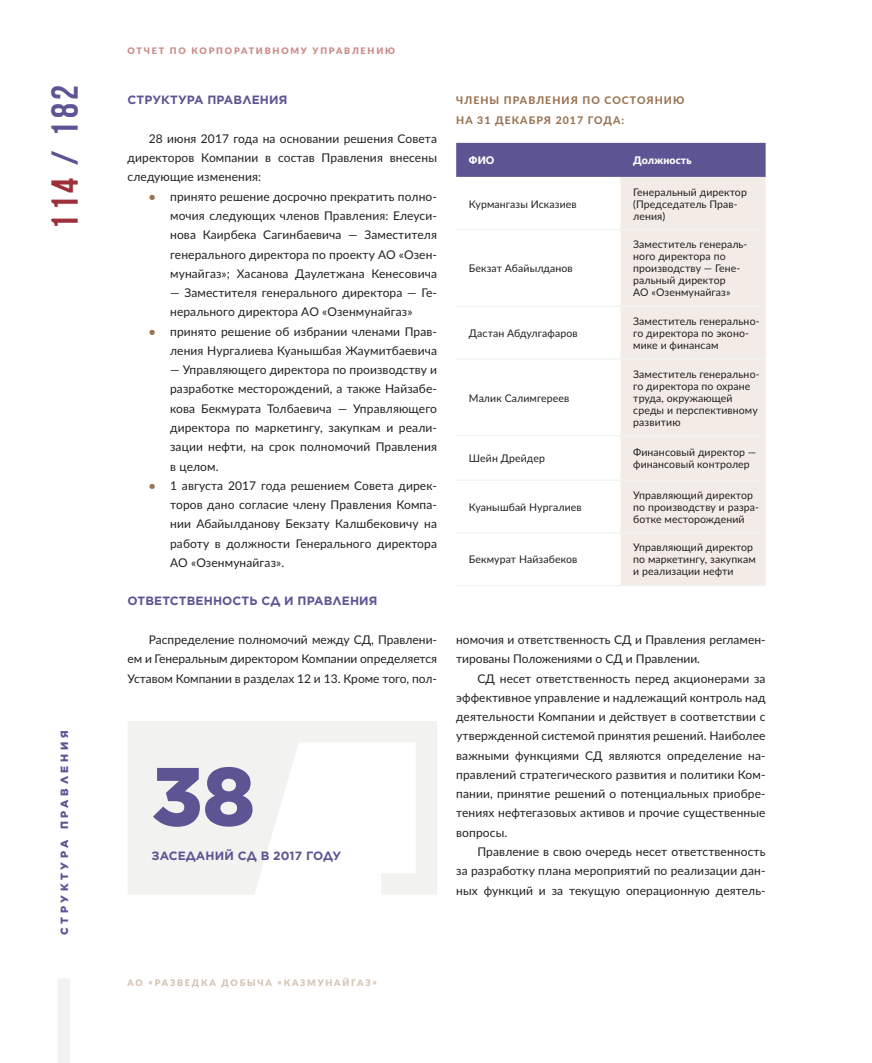
<style>
.page{position:relative;width:872px;height:1063px;background:#fff}
.page>*{position:absolute;margin:0;border:0;box-sizing:border-box;transform-origin:0 0}
.t1{font:900 82.5px "Gotham";color:#5d5494}
.t2{font:700 37.5px "Bebas Neue";letter-spacing:.1em;color:#5d5494}
.Наборный{font:12px/19.4px "Lato";letter-spacing:.01em;color:#231f20;text-align:justify}
.Заголовок_2ур{font:700 12px "Gotham";letter-spacing:.01em;color:#5d5494}
.Выноска_текст{font:700 12px "Gotham";letter-spacing:.01em;color:#5d5494}
.Наборный_табл{font:10.5px/12px "Lato";letter-spacing:.01em;color:#231f20}
.Название{font:800 10.5px "Lato";letter-spacing:.1em;color:#997352}
.t3{font:900 10.5px "Gotham";letter-spacing:.35em;color:#5d5494}
.Наборный_табл-2{font:900 10.5px "Lato";letter-spacing:.01em;color:#fff}
.t4{font:900 9px "Lato";color:#c98a86}
.t5{font:900 9px "Lato";letter-spacing:.2em;color:#d4c3b2}
.s1{color:#9e303c}
.s2{font-weight:700;color:#997352}
</style>
<div class="page">
<div style="left:456px;top:143px;width:309px;height:34px;background:#5d5494"></div>
<div style="left:620px;top:177px;width:145px;height:408px;background:#f3ece6"></div>
<hr style="left:456px;top:306px;width:164px;height:1px;background:#f2f3f1">
<hr style="left:620px;top:306px;width:145px;height:1px;background:#f2f3f1">
<hr style="left:456px;top:435px;width:164px;height:1px;background:#f2f3f1">
<hr style="left:620px;top:435px;width:145px;height:1px;background:#f2f3f1">
<hr style="left:456px;top:532px;width:164px;height:2px;background:#f2f3f1">
<hr style="left:620px;top:532px;width:145px;height:2px;background:#f2f3f1">
<hr style="left:456px;top:229px;width:164px;height:1px;background:#f2f3f1">
<hr style="left:620px;top:229px;width:145px;height:1px;background:#f2f3f1">
<hr style="left:456px;top:358px;width:164px;height:2px;background:#f2f3f1">
<hr style="left:620px;top:358px;width:145px;height:2px;background:#f2f3f1">
<hr style="left:456px;top:480px;width:164px;height:1px;background:#f2f3f1">
<hr style="left:620px;top:480px;width:145px;height:1px;background:#f2f3f1">
<hr style="left:456px;top:585px;width:164px;height:1px;background:#f2f3f1">
<hr style="left:620px;top:585px;width:145px;height:1px;background:#f2f3f1">
<svg style="left:305px;top:721px;width:132px;height:173px"></svg>
<svg style="left:128px;top:721px;width:177px;height:173px"></svg>
<div style="left:57px;top:978px;width:13px;height:85px;background:#f2f3f1"></div>
<h2 class="t2" style="left:44px;top:230px;width:147px;rotate:-90deg"><span class="s1">114</span> / 182</h2>
<p class="t3" style="left:57px;top:935px;width:206px;rotate:-90deg">СТРУКТУРА ПРАВЛЕНИЯ</p>
<p class="t4" style="left:128px;top:44px;width:51px">Отче т по</p>
<p class="t4" style="left:192px;top:44px;width:9px">корпора</p>
<p class="t4" style="left:249px;top:44px;width:26px">тивному</p>
<p class="t4" style="left:312px;top:44px;width:9px">управлен</p>
<p class="t4" style="left:376px;top:44px;width:18px">ию</p>
<p class="Заголовок_2ур" style="left:128px;top:92px;width:161px">СТРУКТУРА ПРАВЛЕНИЯ</p>
<p class="Наборный" style="left:128px;top:128px;width:311px;text-indent:21px">28 июня 2017 года на основании решения Совета директоров Компании в состав Правления внесены следующие изменения:</p>
<p class="Наборный" style="left:170px;top:186px;width:268px;text-indent:-21px"><span class="s2">•</span> принято решение досрочно прекратить полно&shy;мочия следующих членов Правления: Елеуси&shy;нова Каирбека Сагинбаевича — Заместителя генерального директора по проекту АО «Озен&shy;мунайгаз»; Хасанова Даулетжана Кенесовича</p>
<p class="Наборный" style="left:170px;top:283px;width:268px">— Заместителя генерального директора — Ге&shy;нерального директора АО «Озенмунайгаз»</p>
<p class="Наборный" style="left:149px;top:321px;width:290px;text-align:right"><span class="s2">•</span> принято решение об избрании членами Прав&shy;ления Нургалиева Куанышбая Жаумитбаевича</p>
<p class="Наборный" style="left:170px;top:360px;width:268px">— Управляющего директора по производству и разработке месторождений, а также Найзабе&shy;кова Бекмурата Толбаевича — Управляющего директора по маркетингу, закупкам и реали&shy;зации нефти, на срок полномочий Правления в целом.</p>
<p class="Наборный" style="left:170px;top:475px;width:268px;text-indent:-21px"><span class="s2">•</span> 1 августа 2017 года решением Совета дирек&shy;торов дано согласие члену Правления Компа&shy;нии Абайылданову Бекзату Калшбековичу на работу в должности Генерального директора АО «Озенмунайгаз».</p>
<p class="Заголовок_2ур" style="left:128px;top:593px;width:251px">ОТВЕТСТВЕННОСТЬ СД И ПРАВЛЕНИЯ</p>
<p class="Наборный" style="left:128px;top:629px;width:311px;text-indent:21px">Распределение полномочий между СД, Правлени&shy;ем и Генеральным директором Компании определяется Уставом Компании в разделах 12 и 13. Кроме того, пол-</p>
<p class="t1" style="left:151px;top:740px;width:105px">38</p>
<p class="Выноска_текст" style="left:151px;top:848px;width:191px">ЗАСЕДАНИЙ СД В 2017 ГОДУ</p>
<p class="Название" style="left:456px;top:93px;width:230px">ЧЛЕНЫ ПРАВЛЕНИЯ ПО СОСТОЯНИЮ</p>
<p class="Название" style="left:456px;top:112px;width:170px">НА 31 ДЕКАБРЯ 2017 ГОДА:</p>
<p class="Наборный_табл-2" style="left:469px;top:152px;width:27px">ФИО</p>
<p class="Наборный_табл-2" style="left:633px;top:152px;width:60px">Должность</p>
<p class="Наборный_табл" style="left:469px;top:197px;width:109px">Курмангазы Исказиев</p>
<p class="Наборный_табл" style="left:633px;top:185px;width:115px">Генеральный директор (Председатель Прав&shy;ления)</p>
<p class="Наборный_табл" style="left:469px;top:262px;width:105px">Бекзат Абайылданов</p>
<p class="Наборный_табл" style="left:469px;top:327px;width:110px">Дастан Абдулгафаров</p>
<p class="Наборный_табл" style="left:469px;top:391px;width:102px">Малик Салимгереев</p>
<p class="Наборный_табл" style="left:633px;top:238px;width:116px">Заместитель генераль&shy;ного директора по производству — Гене&shy;ральный директор<br>АО «Озенмунайгаз»</p>
<p class="Наборный_табл" style="left:633px;top:315px;width:128px">Заместитель генерально&shy;го директора по эконо&shy;мике и финансам</p>
<p class="Наборный_табл" style="left:633px;top:367px;width:128px">Заместитель генерально&shy;го директора по охране труда, окружающей среды и перспективному развитию</p>
<p class="Наборный_табл" style="left:469px;top:452px;width:77px">Шейн Дрейдер</p>
<p class="Наборный_табл" style="left:633px;top:446px;width:125px">Финансовый директор — финансовый контролер</p>
<p class="Наборный_табл" style="left:469px;top:501px;width:114px">Куанышбай Нургалиев</p>
<p class="Наборный_табл" style="left:633px;top:489px;width:127px">Управляющий директор по производству и разра&shy;ботке месторождений</p>
<p class="Наборный_табл" style="left:469px;top:553px;width:110px">Бекмурат Найзабеков</p>
<p class="Наборный_табл" style="left:633px;top:541px;width:124px">Управляющий директор по маркетингу, закупкам и реализации нефти</p>
<p class="Наборный" style="left:456px;top:629px;width:311px">номочия и ответственность СД и Правления регламен&shy;тированы Положениями о СД и Правлении.</p>
<p class="Наборный" style="left:456px;top:668px;width:311px;text-indent:21px">СД несет ответственность перед акционерами за эффективное управление и надлежащий контроль над деятельности Компании и действует в соответствии с утвержденной системой принятия решений. Наиболее важными функциями СД являются определение на&shy;правлений стратегического развития и политики Ком&shy;пании, принятие решений о потенциальных приобре&shy;тениях нефтегазовых активов и прочие существенные вопросы.</p>
<p class="Наборный" style="left:456px;top:841px;width:311px;text-indent:21px">Правление в свою очередь несет ответственность за разработку плана мероприятий по реализации дан&shy;ных функций и за текущую операционную деятель-</p>
<p class="t5" style="left:128px;top:976px;width:251px">АО «РАЗВЕДКА ДОБЫЧА «КАЗМУНАЙГАЗ»</p>
</div>
